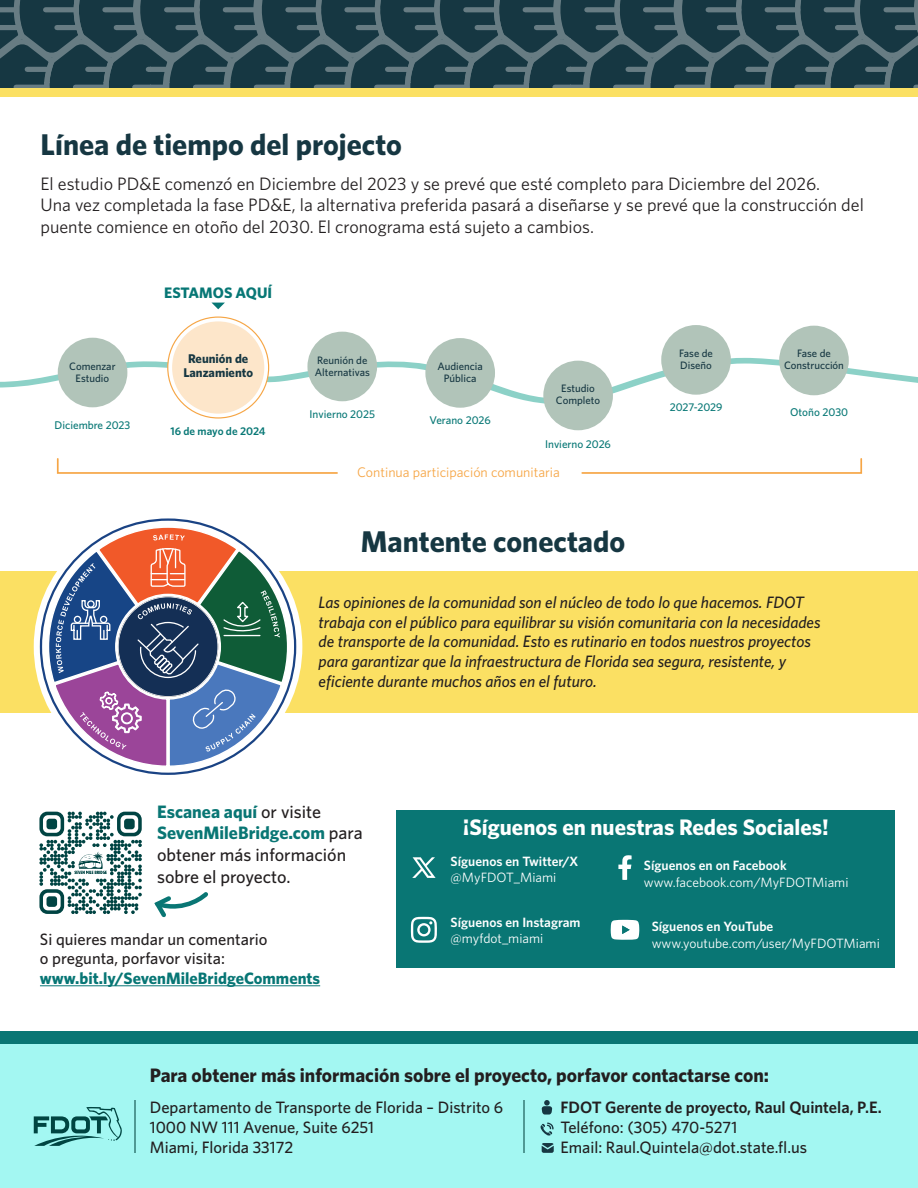
<style>
.page{position:relative;width:918px;height:1188px;background:#fff}
.page>*{position:absolute;margin:0;border:0;box-sizing:border-box;transform-origin:0 0}
.Heading_2_Left{font:700 30px "Whitney";color:#163742}
.Heading_2_Left-2{font:700 22.5px "Whitney";color:#fff}
.Body_Left{font:700 19.5px "Whitney";color:#231f20}
.Body_Left-2{font:18px/21.6px "Whitney";color:#231f20}
.Body_Left-3{font:500 18px/21.6px "Whitney";color:#231f20}
.Body_Left-4{font:italic 500 16.5px/19.8px "Whitney";color:#231f20}
.Body_Left-5{font:500 16.5px/19.8px "Whitney";color:#231f20}
.Base_Body{font:500 16.5px "Whitney";color:#231f20}
.Base_Body-2{font:600 16.5px "Whitney";color:#231f20}
.t1{font:700 15.15px "Whitney";color:#077775}
.t2{font:13.95px "Whitney";color:#f6a646}
.Body_Left-6{font:13.5px "Whitney";color:#fff}
.Body_Left-7{font:600 13.5px "Whitney";color:#fff}
.t3{font:700 12.6px/14.2px "Whitney";color:#163742;text-align:center}
.t4{font:500 11.25px "Whitney";color:#077775}
.t5{font:600 11.25px "Whitney";color:#077775}
.t6{font:500 10.8px/12px "Whitney";color:#163742;text-align:center}
.s1{font-weight:700;color:#097674}
.s2{font-weight:700;color:#077675}
</style>
<div class="page">
<svg style="left:0;top:0;width:918px;height:87px;background:#2b4953"></svg>
<div style="left:0;top:571px;width:918px;height:142px;background:#fbe063"></div>
<div style="left:0;top:88px;width:918px;height:8px;background:#fbe063"></div>
<svg style="left:0;top:357px;width:918px;height:47px"></svg>
<div style="left:58px;top:338px;width:69px;height:69px;background:#b1c4b9;border-radius:50%"></div>
<div style="left:307px;top:332px;width:70px;height:69px;background:#b1c4b9;border-radius:50%"></div>
<div style="left:425px;top:338px;width:70px;height:70px;background:#b1c4b9;border-radius:50%"></div>
<div style="left:543px;top:361px;width:70px;height:69px;background:#b1c4b9;border-radius:50%"></div>
<div style="left:661px;top:325px;width:70px;height:70px;background:#b1c4b9;border-radius:50%"></div>
<div style="left:779px;top:326px;width:70px;height:69px;background:#b1c4b9;border-radius:50%"></div>
<svg style="left:168px;top:317px;width:101px;height:101px"></svg>
<div style="left:172px;top:321px;width:92px;height:93px;background:#fde6ca;border-radius:50%"></div>
<svg style="left:581px;top:458px;width:282px;height:16px"></svg>
<svg style="left:56px;top:458px;width:282px;height:16px"></svg>
<svg style="left:212px;top:303px;width:13px;height:6px"></svg>
<svg style="left:34px;top:512px;width:268px;height:269px"></svg>
<svg style="left:47px;top:526px;width:242px;height:242px"></svg>
<div style="left:0;top:1032px;width:918px;height:130px;background:#097674"></div>
<div style="left:396px;top:810px;width:499px;height:157px;background:#097674"></div>
<div style="left:0;top:1044px;width:918px;height:144px;background:#a3f7f2"></div>
<svg style="left:39px;top:812px;width:103px;height:102px"></svg>
<svg style="left:154px;top:892px;width:54px;height:26px"></svg>
<hr style="left:40px;top:985px;width:280px;height:1px;background:#077675">
<svg style="left:611px;top:920px;width:28px;height:20px"></svg>
<svg style="left:618px;top:855px;width:14px;height:25px"></svg>
<svg style="left:411px;top:917px;width:26px;height:26px"></svg>
<svg style="left:412px;top:857px;width:24px;height:21px"></svg>
<svg style="left:542px;top:1100px;width:10px;height:15px"></svg>
<svg style="left:540px;top:1123px;width:14px;height:13px"></svg>
<svg style="left:542px;top:1143px;width:12px;height:10px"></svg>
<hr style="left:523px;top:1100px;width:2px;height:53px;background:#4f9994">
<svg style="left:34px;top:1107px;width:88px;height:39px"></svg>
<hr style="left:134px;top:1100px;width:2px;height:53px;background:#4f9994">
<h1 class="Heading_2_Left" style="left:40px;top:124px;width:363px">Línea de tiempo del projecto</h1>
<p class="Body_Left-2" style="left:40px;top:172px;width:825px">El estudio PD&amp;E comenzó en Diciembre del 2023 y se prevé que esté completo para Diciembre del 2026.<br>Una vez completada la fase PD&amp;E, la alternativa preferida pasará a diseñarse y se prevé que la construcción del puente comience en otoño del 2030. El cronograma está sujeto a cambios.</p>
<p class="t1" style="left:164px;top:283px;width:109px">ESTAMOS AQUÍ</p>
<p class="t3" style="left:183px;top:351px;width:71px">Reunión de<br>Lanzamiento</p>
<p class="t6" style="left:69px;top:360px;width:48px">Comenzar<br>Estudio</p>
<p class="t6" style="left:315px;top:354px;width:57px;text-align:left">Reunión de<br>Alternativas</p>
<p class="t6" style="left:437px;top:360px;width:47px">Audiencia<br>Pública</p>
<p class="t4" style="left:55px;top:417px;width:77px">Diciembre 2023</p>
<p class="t5" style="left:170px;top:424px;width:97px">16 de mayo de 2024</p>
<p class="t4" style="left:310px;top:407px;width:67px">Invierno 2025</p>
<p class="t4" style="left:430px;top:413px;width:63px">Verano 2026</p>
<p class="t6" style="left:556px;top:382px;width:46px">Estudio<br>Completo</p>
<p class="t4" style="left:545px;top:437px;width:67px">Invierno 2026</p>
<p class="t2" style="left:357px;top:463px;width:204px">Continua participación comunitaria</p>
<h1 class="Heading_2_Left" style="left:361px;top:522px;width:266px">Mantente conectado</h1>
<p class="t6" style="left:679px;top:347px;width:35px;text-align:left">Fase de<br>Diseño</p>
<p class="t6" style="left:784px;top:347px;width:61px">Fase de<br>Construcción</p>
<p class="t4" style="left:670px;top:400px;width:54px">2027-2029</p>
<p class="t4" style="left:790px;top:405px;width:59px">Otoño 2030</p>
<p class="Body_Left-4" style="left:319px;top:592px;width:503px">Las opiniones de la comunidad son el núcleo de todo lo que hacemos. FDOT trabaja con el público para equilibrar su visión comunitaria con la necesidades de transporte de la comunidad. Esto es rutinario en todos nuestros proyectos para garantizar que la infraestructura de Florida sea segura, resistente, y eficiente durante muchos años en el futuro.</p>
<p class="Body_Left-3" style="left:157px;top:800px;width:207px"><span class="s1">Escanea aquí</span> or visite<br><span class="s1">SevenMileBridge.com</span> para obtener más información sobre el proyecto.</p>
<p class="Body_Left-5" style="left:40px;top:929px;width:282px">Si quieres mandar un comentario<br>o pregunta, porfavor visita: <span class="s2">www.bit.ly/SevenMileBridgeComments</span></p>
<h1 class="Heading_2_Left-2" style="left:463px;top:812px;width:367px">¡Síguenos en nuestras Redes Sociales!</h1>
<p class="Body_Left-7" style="left:451px;top:852px;width:129px">Síguenos en Twitter/X</p>
<p class="Body_Left-6" style="left:451px;top:868px;width:107px">@MyFDOT_Miami</p>
<p class="Body_Left-7" style="left:451px;top:913px;width:131px">Síguenos en Instagram</p>
<p class="Body_Left-6" style="left:451px;top:930px;width:94px">@myfdot_miami</p>
<p class="Body_Left-7" style="left:644px;top:857px;width:144px">Síguenos en on Facebook</p>
<p class="Body_Left-6" style="left:644px;top:873px;width:206px">www.facebook.com/MyFDOTMiami</p>
<p class="Body_Left-7" style="left:652px;top:918px;width:123px">Síguenos en YouTube</p>
<p class="Body_Left-6" style="left:652px;top:934px;width:230px">www.youtube.com/user/MyFDOTMiami</p>
<p class="Body_Left" style="left:150px;top:1062px;width:621px">Para obtener más información sobre el proyecto, porfavor contactarse con:</p>
<p class="Body_Left-5" style="left:150px;top:1097px;width:355px">Departamento de Transporte de Florida – Distrito 6</p>
<p class="Body_Left-5" style="left:150px;top:1117px;width:226px">1000 NW 111 Avenue, Suite 6251</p>
<p class="Body_Left-5" style="left:150px;top:1137px;width:145px">Miami, Florida 33172</p>
<p class="Base_Body-2" style="left:560px;top:1097px;width:323px">FDOT Gerente de proyecto, Raul Quintela, P.E.</p>
<p class="Base_Body" style="left:560px;top:1116px;width:178px">Teléfono: (305) 470-5271</p>
<p class="Base_Body" style="left:560px;top:1136px;width:248px">Email: Raul.Quintela@dot.state.fl.us</p>
</div>
